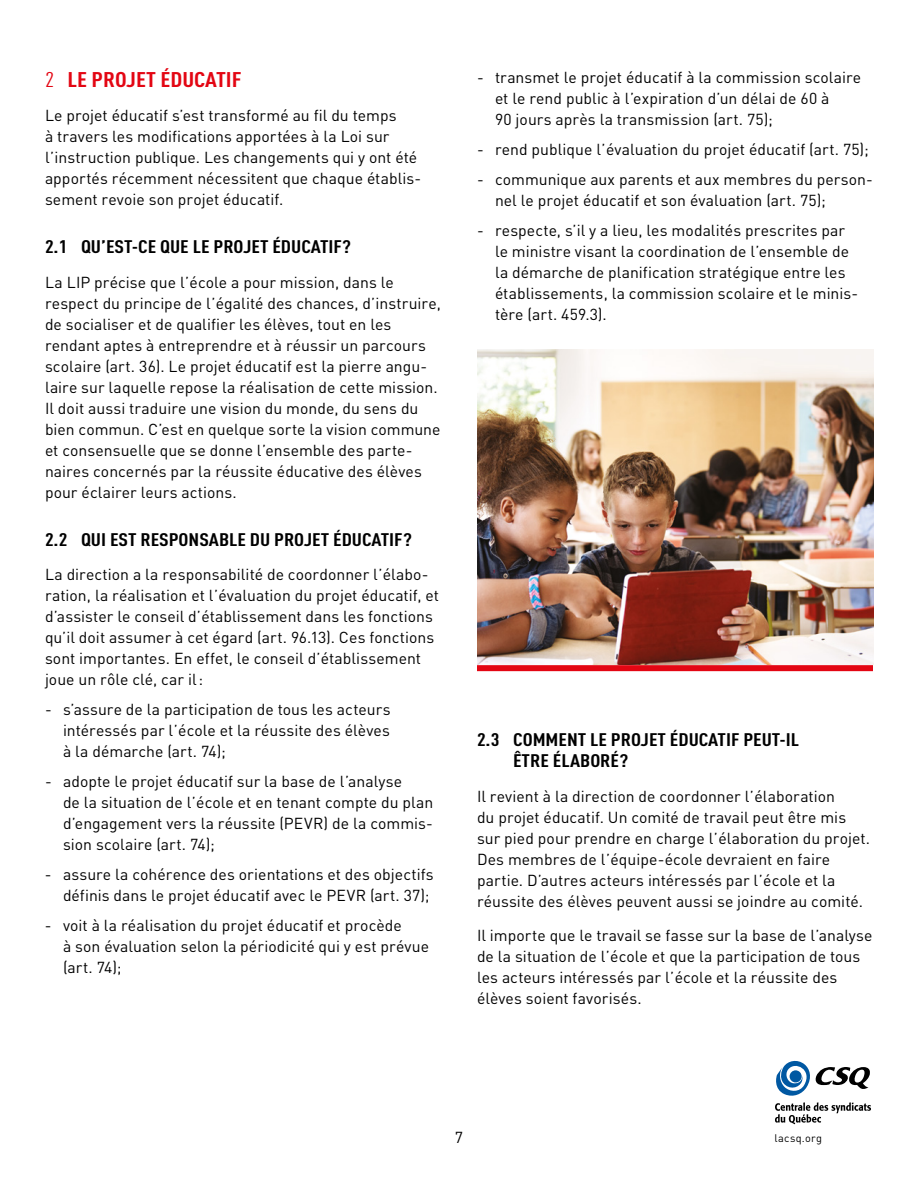
<style>
.page{position:relative;width:918px;height:1188px;background:#fff}
.page>*{position:absolute;margin:0;border:0;box-sizing:border-box;transform-origin:0 0}
.t1{font:700 condensed 21px "DIN Offc";color:#e30613;scale:1.2 1}
.t2{font:700 condensed 18px/21px "DIN Offc";color:#000;scale:1.2 1}
.t3{font:15.75px/21px "DIN Offc";letter-spacing:.005em;color:#000}
.t4{font:10.95px "DIN Offc";letter-spacing:.03em;color:#000}
.s1{font-weight:400}
</style>
<div class="page">
<svg style="left:775px;top:1060px;width:96px;height:64px"></svg>
<div style="left:477px;top:665px;width:396px;height:6px;background:#e30613"></div>
<img style="left:477px;top:349px;width:396px;height:315px">
<h1 class="t1" style="left:45px;top:67px;width:165px"><span class="s1">2</span> LE PROJET ÉDUCATIF</h1>
<p class="t3" style="left:45px;top:105px;width:375px">Le projet éducatif s’est transformé au fil du temps<br>à travers les modifications apportées à la Loi sur l’instruction publique. Les changements qui y ont été apportés récemment nécessitent que chaque établis&shy;sement revoie son projet éducatif.</p>
<p class="t2" style="left:45px;top:236px;width:257px">2.1 QU’EST-CE QUE LE PROJET ÉDUCATIF?</p>
<p class="t3" style="left:45px;top:271px;width:397px">La LIP précise que l’école a pour mission, dans le respect du principe de l’égalité des chances, d’instruire, de socialiser et de qualifier les élèves, tout en les rendant aptes à entreprendre et à réussir un parcours scolaire (art. 36). Le projet éducatif est la pierre angu&shy;laire sur laquelle repose la réalisation de cette mission.<br>Il doit aussi traduire une vision du monde, du sens du bien commun. C’est en quelque sorte la vision commune et consensuelle que se donne l’ensemble des parte&shy;naires concernés par la réussite éducative des élèves pour éclairer leurs actions.</p>
<p class="t2" style="left:45px;top:529px;width:307px">2.2 QUI EST RESPONSABLE DU PROJET ÉDUCATIF?</p>
<p class="t3" style="left:45px;top:564px;width:396px">La direction a la responsabilité de coordonner l’élabo&shy;ration, la réalisation et l’évaluation du projet éducatif, et d’assister le conseil d’établissement dans les fonctions qu’il doit assumer à cet égard (art. 96.13). Ces fonctions sont importantes. En effet, le conseil d’établissement joue un rôle clé, car il:</p>
<p class="t3" style="left:63px;top:699px;width:329px;text-align:justify;text-indent:-18px">- s’assure de la participation de tous les acteurs intéressés par l’école et la réussite des élèves à la démarche (art. 74);</p>
<p class="t3" style="left:63px;top:771px;width:372px;text-indent:-18px">- adopte le projet éducatif sur la base de l’analyse<br>de la situation de l’école et en tenant compte du plan d’engagement vers la réussite (PEVR) de la commis&shy;sion scolaire (art. 74);</p>
<p class="t3" style="left:45px;top:864px;width:390px;text-align:right">- assure la cohérence des orientations et des objectifs définis dans le projet éducatif avec le PEVR (art. 37);</p>
<p class="t3" style="left:63px;top:915px;width:368px;text-indent:-18px">- voit à la réalisation du projet éducatif et procède<br>à son évaluation selon la périodicité qui y est prévue (art. 74);</p>
<p class="t3" style="left:495px;top:67px;width:368px;text-indent:-18px">- transmet le projet éducatif à la commission scolaire et le rend public à l’expiration d’un délai de 60 à<br>90 jours après la transmission (art. 75);</p>
<p class="t3" style="left:477px;top:139px;width:393px">- rend publique l’évaluation du projet éducatif (art. 75);</p>
<p class="t3" style="left:495px;top:169px;width:380px;text-indent:-18px">- communique aux parents et aux membres du person&shy;nel le projet éducatif et son évaluation (art. 75);</p>
<p class="t3" style="left:495px;top:220px;width:365px;text-indent:-18px">- respecte, s’il y a lieu, les modalités prescrites par le ministre visant la coordination de l’ensemble de la démarche de planification stratégique entre les établissements, la commission scolaire et le minis&shy;tère (art. 459.3).</p>
<p class="t2" style="left:513px;top:729px;width:240px;text-indent:-36px">2.3 COMMENT LE PROJET ÉDUCATIF PEUT-IL<br>ÊTRE ÉLABORÉ?</p>
<p class="t3" style="left:477px;top:785px;width:395px">Il revient à la direction de coordonner l’élaboration<br>du projet éducatif. Un comité de travail peut être mis sur pied pour prendre en charge l’élaboration du projet.<br>Des membres de l’équipe-école devraient en faire partie. D’autres acteurs intéressés par l’école et la réussite des élèves peuvent aussi se joindre au comité.</p>
<p class="t3" style="left:477px;top:925px;width:397px">Il importe que le travail se fasse sur la base de l’analyse de la situation de l’école et que la participation de tous les acteurs intéressés par l’école et la réussite des élèves soient favorisés.</p>
<p class="t3" style="left:455px;top:1127px;width:10px">7</p>
<p class="t4" style="left:775px;top:1132px;width:49px">lacsq.org</p>
</div>
